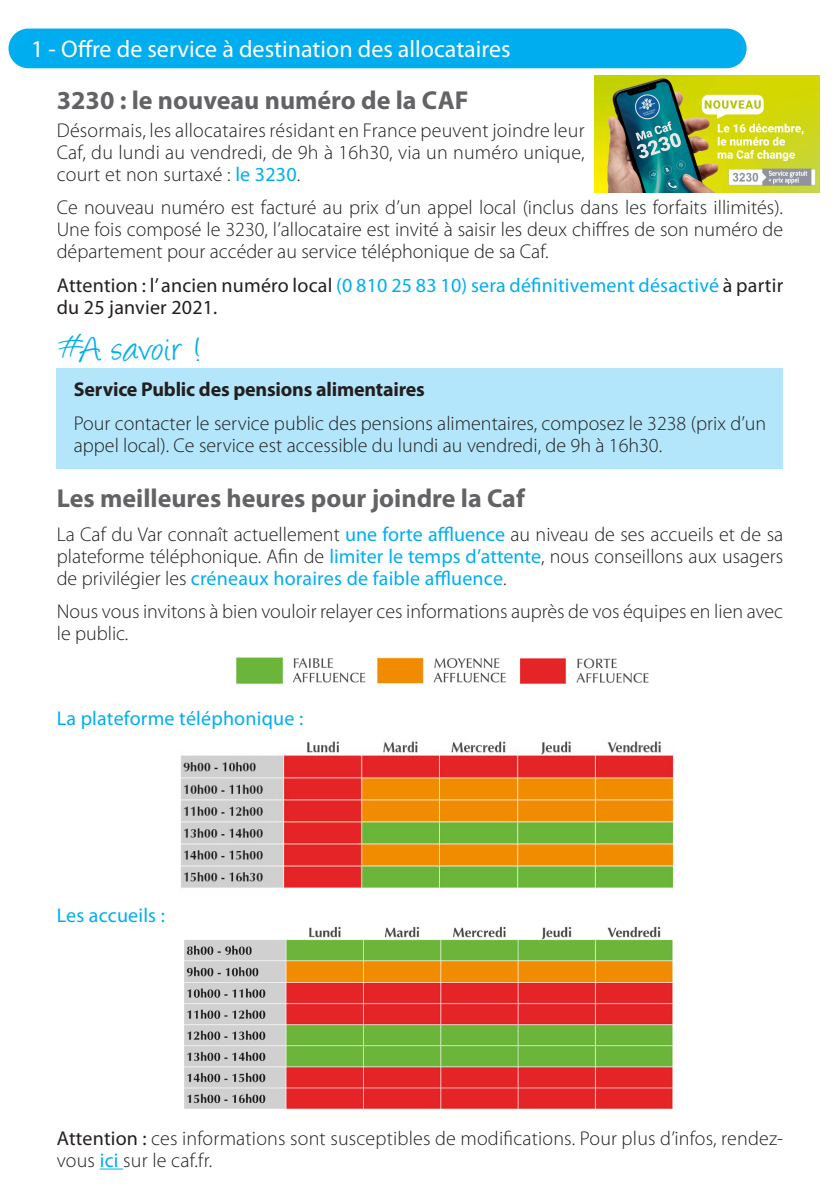
<style>
.page{position:relative;width:840px;height:1191px;background:#fff}
.page>*{position:absolute;margin:0;border:0;box-sizing:border-box;transform-origin:0 0}
.t1{font:40px "Angelina";letter-spacing:.03em;color:#00aeef}
.t2{font:700 26px "Myriad Pro";color:#636366}
.white_titles{font:24px "Myriad Pro";color:#fff}
.paragraph_black{font:300 20px/22px "Myriad Pro";color:#231f20;text-align:justify}
.paragraph_black-2{font:20px/22px "Myriad Pro";letter-spacing:.01em;color:#231f20}
.paragraph_black-3{font:20px "Myriad Pro";letter-spacing:.01em;color:#00aeef}
.paragraph_black-4{font:700 20px "Myriad Pro";letter-spacing:-.01em;color:#231f20}
.s1{font-weight:400;color:#00aeef}
.s2{color:#00aeef}
.s3{font-weight:400}
</style>
<div class="page">
<img style="left:184px;top:926px;width:489px;height:183px">
<div style="left:9px;top:29px;width:737px;height:39px;background:#00aeef;border-radius:20px"></div>
<img style="left:594px;top:75px;width:225px;height:117px">
<img style="left:180px;top:741px;width:494px;height:149px">
<svg style="left:100px;top:1168px;width:23px;height:1px"></svg>
<img style="left:236px;top:657px;width:413px;height:27px">
<div style="left:56px;top:369px;width:726px;height:100px;background:#b3e6fa"></div>
<p class="white_titles" style="left:31px;top:34px;width:480px">1 - Offre de service à destination des allocataires</p>
<p class="t2" style="left:57px;top:83px;width:413px">3230 : le nouveau numéro de la CAF</p>
<p class="paragraph_black" style="left:57px;top:119px;width:529px">Désormais, les allocataires résidant en France peuvent joindre leur Caf, du lundi au vendredi, de 9h à 16h30, via un numéro unique, court et non surtaxé : <span class="s1">le 3230</span>.</p>
<p class="paragraph_black" style="left:57px;top:196px;width:727px">Ce nouveau numéro est facturé au prix d’un appel local (inclus dans les forfaits illimités).<br>Une fois composé le 3230, l’allocataire est invité à saisir les deux chiffres de son numéro de département pour accéder au service téléphonique de sa Caf.</p>
<p class="paragraph_black-2" style="left:57px;top:274px;width:727px">Attention : l’ ancien numéro local <span class="s2">(0 810 25 83 10) sera définitivement désactivé</span> à partir du 25 janvier 2021.</p>
<p class="t1" style="left:58px;top:332px;width:145px">#A savoir !</p>
<p class="paragraph_black-4" style="left:74px;top:376px;width:352px">Service Public des pensions alimentaires</p>
<p class="paragraph_black" style="left:74px;top:412px;width:693px">Pour contacter le service public des pensions alimentaires, composez le 3238 (prix d’un appel local). Ce service est accessible du lundi au vendredi, de 9h à 16h30.</p>
<p class="t2" style="left:57px;top:481px;width:469px">Les meilleures heures pour joindre la Caf</p>
<p class="paragraph_black" style="left:57px;top:523px;width:727px">La Caf du Var connaît actuellement <span class="s1">une forte affluence</span> au niveau de ses accueils et de sa plateforme téléphonique. Afin de <span class="s1">limiter le temps d’attente</span>, nous conseillons aux usagers de privilégier les <span class="s1">créneaux horaires de faible affluence</span>.</p>
<p class="paragraph_black" style="left:57px;top:600px;width:727px">Nous vous invitons à bien vouloir relayer ces informations auprès de vos équipes en lien avec le public.</p>
<p class="paragraph_black-3" style="left:57px;top:706px;width:248px">La plateforme téléphonique :</p>
<p class="paragraph_black-3" style="left:57px;top:903px;width:110px">Les accueils :</p>
<p class="paragraph_black" style="left:57px;top:1127px;width:727px"><span class="s3">Attention :</span> ces informations sont susceptibles de modifications. Pour plus d’infos, rendez&shy;vous <span class="s1">ici</span> sur le caf.fr.</p>
</div>
